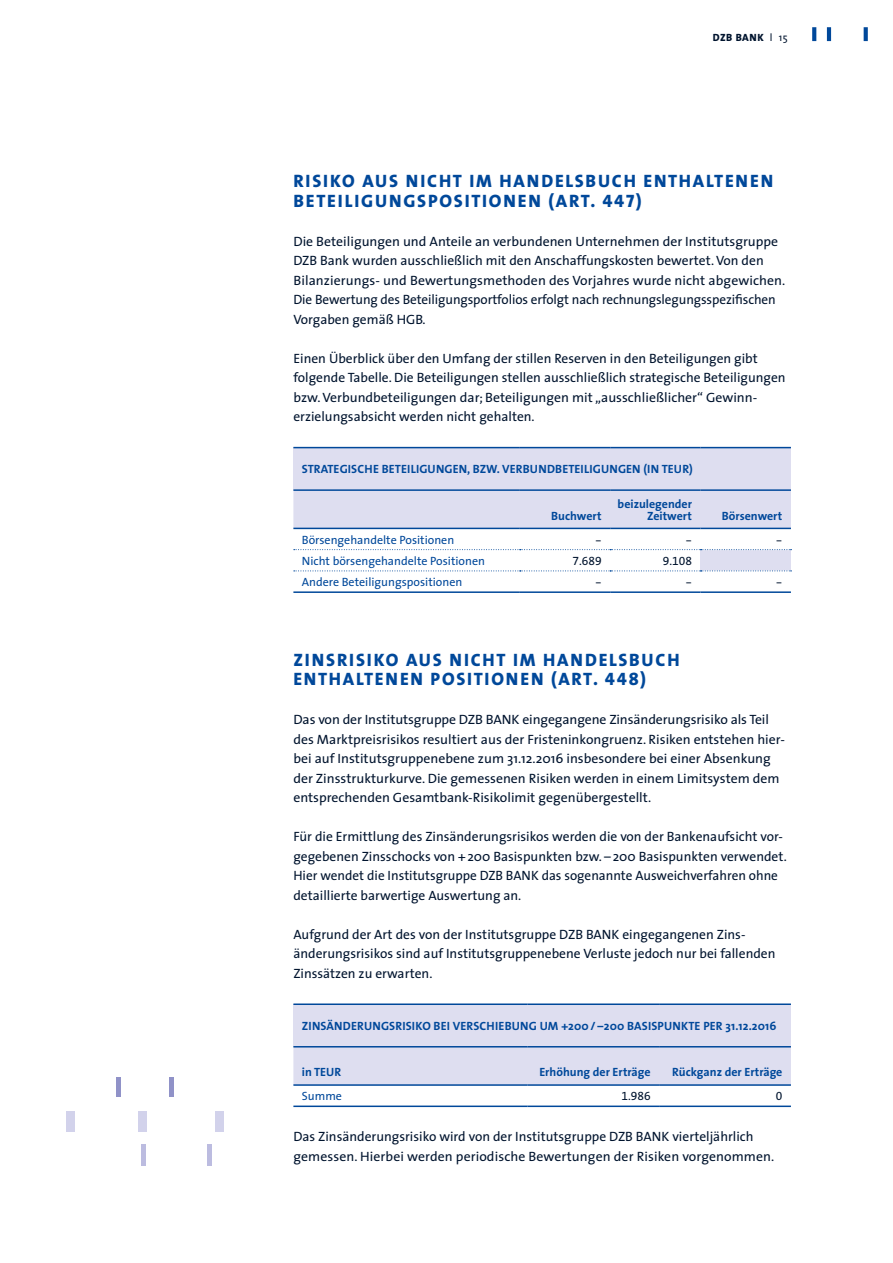
<style>
.page{position:relative;width:893px;height:1263px;background:#fff}
.page>*{position:absolute;margin:0;border:0;box-sizing:border-box;transform-origin:0 0}
.t1{font:18px/19.5px "The Sans Extra Bold Caps";letter-spacing:.1em;color:#00489a}
.t2{font:13.5px/19.5px "The Sans";color:#00142e}
.t3{font:700 12px/12px "The Sans";letter-spacing:.01em;color:#00489a;text-align:right}
.t4{font:12px "The Sans";color:#00489a}
.t5{font:12px "The Sans Expert";color:#00142e}
.t6{font:800 10.5px "The Sans";letter-spacing:.05em;color:#00142e}
.s1{font-weight:400}
</style>
<div class="page">
<hr style="left:142px;top:1145px;width:4px;height:21px;background:#bcbce0">
<hr style="left:208px;top:1145px;width:4px;height:21px;background:#bcbce0">
<div style="left:66px;top:1111px;width:8px;height:21px;background:#d2d2eb"></div>
<div style="left:138px;top:1111px;width:9px;height:21px;background:#d2d2eb"></div>
<div style="left:215px;top:1111px;width:8px;height:21px;background:#d2d2eb"></div>
<hr style="left:116px;top:1077px;width:4px;height:20px;background:#9092c8">
<div style="left:169px;top:1077px;width:5px;height:20px;background:#9092c8"></div>
<svg style="left:812px;top:27px;width:4px;height:14px"></svg>
<hr style="left:827px;top:27px;width:4px;height:14px;background:#00489a">
<svg style="left:864px;top:27px;width:4px;height:14px"></svg>
<div style="left:293px;top:448px;width:498px;height:42px;background:#dedef0"></div>
<svg style="left:293px;top:491px;width:498px;height:81px"></svg>
<hr style="left:293px;top:489px;width:227px;height:2px;background:#00489a">
<hr style="left:520px;top:489px;width:90px;height:2px;background:#00489a">
<hr style="left:610px;top:489px;width:91px;height:2px;background:#00489a">
<hr style="left:701px;top:489px;width:90px;height:2px;background:#00489a">
<hr style="left:293px;top:528px;width:227px;height:1px;background:#00489a">
<hr style="left:520px;top:528px;width:90px;height:1px;background:#00489a">
<hr style="left:610px;top:528px;width:91px;height:1px;background:#00489a">
<hr style="left:701px;top:528px;width:90px;height:1px;background:#00489a">
<hr style="left:293px;top:591px;width:227px;height:2px;background:#00489a">
<hr style="left:520px;top:591px;width:90px;height:2px;background:#00489a">
<hr style="left:610px;top:591px;width:91px;height:2px;background:#00489a">
<hr style="left:701px;top:591px;width:90px;height:2px;background:#00489a">
<hr style="left:293px;top:447px;width:227px;height:1px;background:#00489a">
<hr style="left:520px;top:447px;width:90px;height:1px;background:#00489a">
<hr style="left:610px;top:447px;width:91px;height:1px;background:#00489a">
<hr style="left:701px;top:447px;width:90px;height:1px;background:#00489a">
<div style="left:293px;top:1004px;width:498px;height:43px;background:#dedef0"></div>
<div style="left:293px;top:1047px;width:498px;height:37px;background:#dedef0"></div>
<hr style="left:293px;top:1046px;width:234px;height:1px;background:#00489a">
<hr style="left:527px;top:1046px;width:132px;height:1px;background:#00489a">
<hr style="left:659px;top:1046px;width:132px;height:1px;background:#00489a">
<hr style="left:293px;top:1105px;width:234px;height:2px;background:#00489a">
<hr style="left:527px;top:1105px;width:132px;height:2px;background:#00489a">
<hr style="left:659px;top:1105px;width:132px;height:2px;background:#00489a">
<hr style="left:293px;top:1003px;width:234px;height:2px;background:#00489a">
<hr style="left:527px;top:1003px;width:132px;height:2px;background:#00489a">
<hr style="left:659px;top:1003px;width:132px;height:2px;background:#00489a">
<hr style="left:293px;top:1084px;width:234px;height:2px;background:#00489a">
<hr style="left:527px;top:1084px;width:132px;height:2px;background:#00489a">
<hr style="left:659px;top:1084px;width:132px;height:2px;background:#00489a">
<p class="t6" style="left:713px;top:29px;width:76px">DZB BANK <span class="s1">l 15</span></p>
<h1 class="t1" style="left:293px;top:171px;width:481px">RISIKO AUS NICHT IM HANDELSBUCH ENTHALTENEN<br>BETEILIGUNGSPOSITIONEN (ART. 447)</h1>
<p class="t2" style="left:293px;top:231px;width:493px">Die Beteiligungen und Anteile an verbundenen Unternehmen der Institutsgruppe DZB Bank wurden ausschließlich mit den Anschaffungskosten bewertet. Von den Bilanzierungs- und Bewertungsmethoden des Vorjahres wurde nicht abgewichen.<br>Die Bewertung des Beteiligungsportfolios erfolgt nach rechnungslegungsspezifischen Vorgaben gemäß HGB.</p>
<p class="t2" style="left:293px;top:348px;width:494px">Einen Überblick über den Umfang der stillen Reserven in den Beteiligungen gibt folgende Tabelle. Die Beteiligungen stellen ausschließlich strategische Beteiligungen bzw. Verbundbeteiligungen dar; Beteiligungen mit „ausschließlicher“ Gewinn&shy;erzielungsabsicht werden nicht gehalten.</p>
<p class="t3" style="left:302px;top:463px;width:393px">STRATEGISCHE BETEILIGUNGEN, BZW. VERBUNDBETEILIGUNGEN (IN TEUR)</p>
<p class="t3" style="left:551px;top:509px;width:52px">Buchwert</p>
<p class="t3" style="left:618px;top:497px;width:76px">beizulegender<br>Zeitwert</p>
<p class="t3" style="left:722px;top:509px;width:62px">Börsenwert</p>
<p class="t4" style="left:302px;top:530px;width:154px">Börsengehandelte Positionen</p>
<p class="t5" style="left:595px;top:530px;width:8px">-</p>
<p class="t5" style="left:685px;top:530px;width:8px">-</p>
<p class="t5" style="left:776px;top:530px;width:8px">-</p>
<p class="t4" style="left:302px;top:551px;width:185px">Nicht börsengehandelte Positionen</p>
<p class="t5" style="left:573px;top:551px;width:31px">7.689</p>
<p class="t5" style="left:663px;top:551px;width:31px">9.108</p>
<p class="t4" style="left:302px;top:572px;width:162px">Andere Beteiligungspositionen</p>
<p class="t5" style="left:595px;top:572px;width:8px">-</p>
<p class="t5" style="left:685px;top:572px;width:8px">-</p>
<p class="t5" style="left:776px;top:572px;width:8px">-</p>
<h1 class="t1" style="left:293px;top:650px;width:388px">ZINSRISIKO AUS NICHT IM HANDELSBUCH<br>ENTHALTENEN POSITIONEN (ART. 448)</h1>
<p class="t2" style="left:293px;top:710px;width:493px">Das von der Institutsgruppe DZB BANK eingegangene Zinsänderungsrisiko als Teil des Marktpreisrisikos resultiert aus der Fristeninkongruenz. Risiken entstehen hier&shy;bei auf Institutsgruppenebene zum 31.12.2016 insbesondere bei einer Absenkung der Zinsstrukturkurve. Die gemessenen Risiken werden in einem Limitsystem dem entsprechenden Gesamtbank-Risikolimit gegenübergestellt.</p>
<p class="t2" style="left:293px;top:827px;width:495px">Für die Ermittlung des Zinsänderungsrisikos werden die von der Bankenaufsicht vor&shy;gegebenen Zinsschocks von +200 Basispunkten bzw. – 200 Basispunkten verwendet.<br>Hier wendet die Institutsgruppe DZB BANK das sogenannte Ausweichverfahren ohne detaillierte barwertige Auswertung an.</p>
<p class="t2" style="left:293px;top:924px;width:484px">Aufgrund der Art des von der Institutsgruppe DZB BANK eingegangenen Zins&shy;änderungsrisikos sind auf Institutsgruppenebene Verluste jedoch nur bei fallenden<br>Zinssätzen zu erwarten.</p>
<p class="t3" style="left:302px;top:1019px;width:476px">ZINSÄNDERUNGSRISIKO BEI VERSCHIEBUNG UM +200/ –200 BASISPUNKTE PER 31.12.2016</p>
<p class="t3" style="left:302px;top:1066px;width:41px">in TEUR</p>
<p class="t3" style="left:539px;top:1066px;width:113px">Erhöhung der Erträge</p>
<p class="t3" style="left:672px;top:1066px;width:112px">Rückganz der Erträge</p>
<p class="t4" style="left:302px;top:1086px;width:42px">Summe</p>
<p class="t5" style="left:621px;top:1086px;width:31px">1.986</p>
<p class="t5" style="left:776px;top:1086px;width:8px">0</p>
<p class="t2" style="left:293px;top:1126px;width:482px">Das Zinsänderungsrisiko wird von der Institutsgruppe DZB BANK vierteljährlich gemessen. Hierbei werden periodische Bewertungen der Risiken vorgenommen.</p>
</div>
